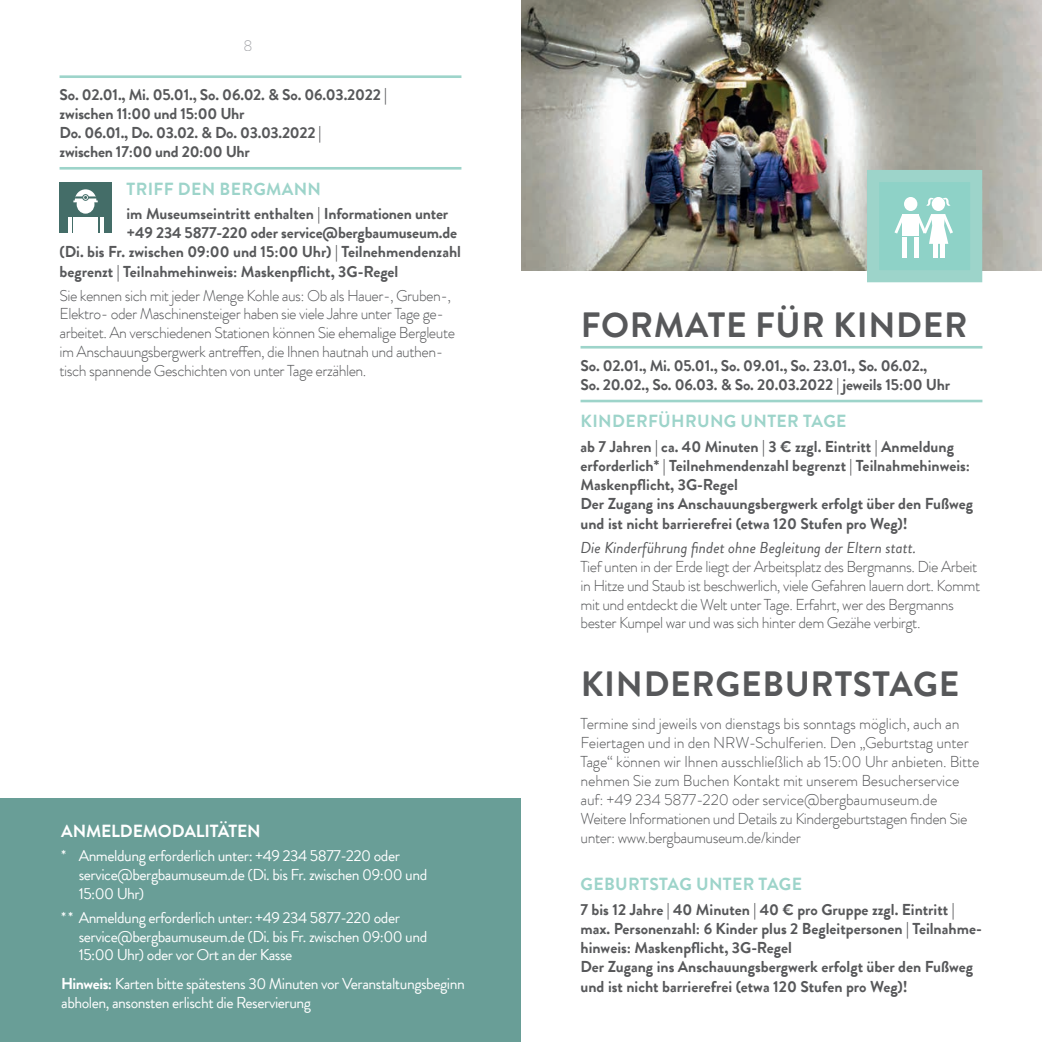
<style>
.page{position:relative;width:1042px;height:1042px;background:#fff}
.page>*{position:absolute;margin:0;border:0;box-sizing:border-box;transform-origin:0 0}
.t1{font:700 35px "Brandon Grotesque Office";letter-spacing:.02em;color:#57585a}
.t2{font:700 17.5px "Brandon Grotesque Office";letter-spacing:.02em;color:#9dd4ca}
.t3{font:700 17.5px "Brandon Grotesque Office";letter-spacing:-.01em;color:#fff}
.t4{font:700 15.75px/19.2px "Brandon Grotesque Office";color:#57585a}
.t5{font:300 15.75px/18.9px "Brandon Grotesque Office";letter-spacing:-.03em;color:#57585a}
.t6{font:300 15.75px/18.9px "Brandon Grotesque Office";letter-spacing:-.01em;color:#57585a}
.t7{font:15.75px/18.9px "Brandon Grotesque Office";letter-spacing:-.03em;color:#fff}
.t8{font:italic 15.75px "Brandon Grotesque Office";color:#57585a}
.t9{font:300 15.75px "Brandon Grotesque Office";color:#a7a8ac}
.s1{font-weight:700}
</style>
<div class="page">
<hr style="left:60px;top:75px;width:401px;height:3px;background:#9dd4ca">
<hr style="left:60px;top:167px;width:401px;height:3px;background:#9dd4ca">
<div style="left:60px;top:182px;width:52px;height:51px;background:#446d68"></div>
<div style="left:77px;top:195px;width:17px;height:19px;background:#fff;border-radius:50%"></div>
<div style="left:74px;top:218px;width:24px;height:15px;background:#fff"></div>
<hr style="left:68px;top:218px;width:3px;height:15px;background:#fff">
<hr style="left:100px;top:218px;width:4px;height:15px;background:#fff">
<svg style="left:73px;top:189px;width:25px;height:13px"></svg>
<hr style="left:580px;top:346px;width:402px;height:2px;background:#9dd4ca">
<hr style="left:580px;top:400px;width:402px;height:2px;background:#9dd4ca">
<div style="left:0;top:798px;width:521px;height:244px;background:#699e97"></div>
<img style="left:521px;top:0;width:521px;height:270px">
<svg style="left:861px;top:164px;width:127px;height:119px"></svg>
<p class="t9" style="left:244px;top:35px;width:11px">8</p>
<p class="t4" style="left:60px;top:86px;width:329px">So. 02.01., Mi. 05.01., So. 06.02. &amp; So. 06.03.2022 | zwischen 11:00 und 15:00 Uhr<br>Do. 06.01., Do. 03.02. &amp; Do. 03.03.2022 |<br>zwischen 17:00 und 20:00 Uhr</p>
<p class="t2" style="left:127px;top:176px;width:196px">TRIFF DEN BERGMANN</p>
<p class="t4" style="left:126px;top:204px;width:323px">im Museumseintritt enthalten | Informationen unter</p>
<p class="t4" style="left:126px;top:223px;width:332px">+49 234 5877-220 oder service@bergbaumuseum.de</p>
<p class="t4" style="left:60px;top:243px;width:403px">(Di. bis Fr. zwischen 09:00 und 15:00 Uhr) | Teilnehmendenzahl</p>
<p class="t4" style="left:60px;top:262px;width:340px">begrenzt | Teilnahmehinweis: Maskenpflicht, 3G-Regel</p>
<p class="t5" style="left:60px;top:286px;width:397px">Sie kennen sich mit jeder Menge Kohle aus: Ob als Hauer-, Gruben-, Elektro- oder Maschinensteiger haben sie viele Jahre unter Tage ge&shy;arbeitet. An verschiedenen Stationen können Sie ehemalige Bergleute im Anschauungsbergwerk antreffen, die Ihnen hautnah und authen&shy;tisch spannende Geschichten von unter Tage erzählen.</p>
<p class="t3" style="left:61px;top:819px;width:201px">ANMELDEMODALITÄTEN</p>
<p class="t7" style="left:79px;top:846px;width:350px;text-indent:-17px">* Anmeldung erforderlich unter: +49 234 5877-220 oder service@bergbaumuseum.de (Di. bis Fr. zwischen 09:00 und<br>15:00 Uhr)</p>
<p class="t7" style="left:79px;top:908px;width:350px;text-indent:-17px">* Anmeldung erforderlich unter: +49 234 5877-220 oder service@bergbaumuseum.de (Di. bis Fr. zwischen 09:00 und<br>15:00 Uhr) oder vor Ort an der Kasse</p>
<p class="t7" style="left:61px;top:974px;width:405px"><span class="s1">Hinweis:</span> Karten bitte spätestens 30 Minuten vor Veranstaltungsbeginn abholen, ansonsten erlischt die Reservierung</p>
<p class="t7" style="left:68px;top:908px;width:7px">*</p>
<h1 class="t1" style="left:581px;top:300px;width:388px">FORMATE FÜR KINDER</h1>
<p class="t4" style="left:580px;top:356px;width:371px">So. 02.01., Mi. 05.01., So. 09.01., So. 23.01., So. 06.02.,<br>So. 20.02., So. 06.03. &amp; So. 20.03.2022 | jeweils 15:00 Uhr</p>
<p class="t2" style="left:581px;top:409px;width:267px">KINDERFÜHRUNG UNTER TAGE</p>
<p class="t4" style="left:580px;top:437px;width:394px">ab 7 Jahren | ca. 40 Minuten | 3 € zzgl. Eintritt | Anmeldung erforderlich* | Teilnehmendenzahl begrenzt | Teilnahmehinweis:<br>Maskenpflicht, 3G-Regel<br>Der Zugang ins Anschauungsbergwerk erfolgt über den Fußweg und ist nicht barrierefrei (etwa 120 Stufen pro Weg)!</p>
<p class="t8" style="left:580px;top:537px;width:337px">Die Kinderführung findet ohne Begleitung der Eltern statt.</p>
<p class="t5" style="left:580px;top:557px;width:401px">Tief unten in der Erde liegt der Arbeitsplatz des Bergmanns. Die Arbeit in Hitze und Staub ist beschwerlich, viele Gefahren lauern dort. Kommt mit und entdeckt die Welt unter Tage. Erfahrt, wer des Bergmanns bester Kumpel war und was sich hinter dem Gezähe verbirgt.</p>
<h1 class="t1" style="left:581px;top:659px;width:380px">KINDERGEBURTSTAGE</h1>
<p class="t6" style="left:580px;top:714px;width:400px">Termine sind jeweils von dienstags bis sonntags möglich, auch an Feiertagen und in den NRW-Schulferien. Den „Geburtstag unter Tage“ können wir Ihnen ausschließlich ab 15:00 Uhr anbieten. Bitte nehmen Sie zum Buchen Kontakt mit unserem Besucherservice auf: +49 234 5877-220 oder service@bergbaumuseum.de Weitere Informationen und Details zu Kindergeburtstagen finden Sie unter: www.bergbaumuseum.de/kinder</p>
<p class="t2" style="left:581px;top:872px;width:223px">GEBURTSTAG UNTER TAGE</p>
<p class="t4" style="left:580px;top:900px;width:403px">7 bis 12 Jahre | 40 Minuten | 40 € pro Gruppe zzgl. Eintritt | max. Personenzahl: 6 Kinder plus 2 Begleitpersonen | Teilnahme&shy;hinweis: Maskenpflicht, 3G-Regel<br>Der Zugang ins Anschauungsbergwerk erfolgt über den Fußweg und ist nicht barrierefrei (etwa 120 Stufen pro Weg)!</p>
</div>
